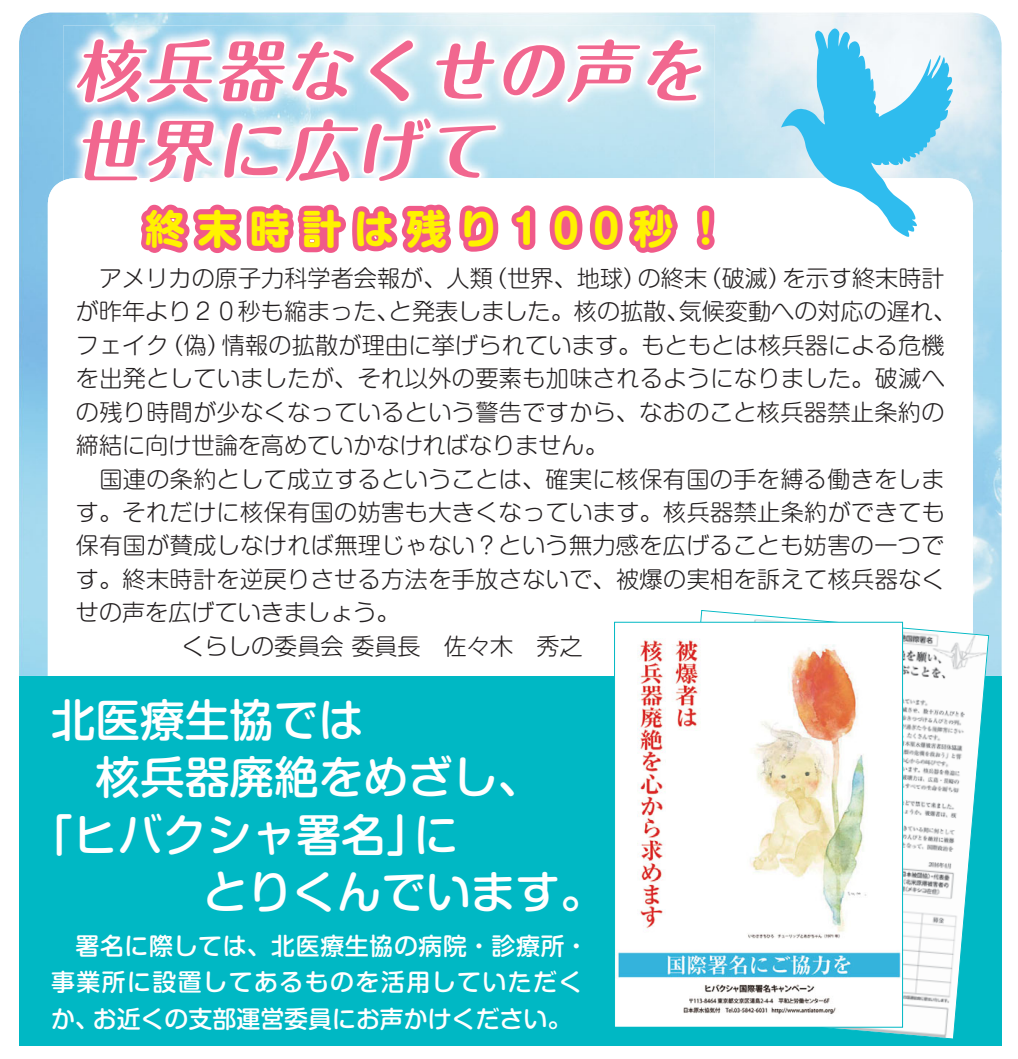
<style>
.page{position:relative;width:1018px;height:1059px;background:#fff}
.page>*{position:absolute;margin:0;border:0;box-sizing:border-box;transform-origin:0 0}
.t1{font:italic 67.05px/79.6px "Maru Fo Pro Bold 90 msp RKSJ H";color:#f1678f}
.t2{font:44.55px "Shin M Go Pro Medium 90 msp RKSJ V";color:#fff}
.t3{font:39.82px "Shin M Go Pro Bold 90 msp RKSJ H";letter-spacing:.31em;color:#fff200}
.t4{font:23.85px/36.7px "Shin M Go Pro Medium 90 msp RKSJ V";letter-spacing:.025em;color:#fff}
.t5{font:23.18px "Shin M Go Pro Light 90 msp RKSJ H";letter-spacing:.015em;color:#231f20}
</style>
<div class="page">
<img style="left:19px;top:13px;width:982px;height:78px">
<img style="left:19px;top:91px;width:44px;height:585px">
<img style="left:973px;top:250px;width:28px;height:426px">
<div style="left:48px;top:178px;width:925px;height:797px;background:#fff;border-radius:27px"></div>
<div style="left:19px;top:676px;width:982px;height:370px;background:#00b8c4"></div>
<svg style="left:666px;top:610px;width:323px;height:429px;fill:#f7f8f9"></svg>
<img style="left:616px;top:624px;width:285px;height:402px">
<div style="left:614px;top:622px;width:289px;height:406px;border:1px solid #00b8c4"></div>
<svg style="left:781px;top:28px;width:172px;height:209px"></svg>
<svg style="left:75px;top:12px;width:645px;height:242px"></svg>
<h1 class="t1" style="left:74px;top:40px;width:642px">核兵器なくせの声を世界に広げて</h1>
<h3 class="t3" style="left:145px;top:214px;width:582px">終末時計は残り100秒！</h3>
<p class="t5" style="left:76px;top:269px;width:870px">　アメリカの原子力科学者会報が、人類（世界、地球）の終末（破滅）を示す終末時計</p>
<p class="t5" style="left:76px;top:303px;width:882px">が昨年より２０秒も縮まった、と発表しました。核の拡散、気候変動への対応の遅れ、</p>
<p class="t5" style="left:76px;top:336px;width:870px">フェイク（偽）情報の拡散が理由に挙げられています。もともとは核兵器による危機</p>
<p class="t5" style="left:76px;top:370px;width:870px">を出発としていましたが、それ以外の要素も加味されるようになりました。破滅へ</p>
<p class="t5" style="left:76px;top:403px;width:870px">の残り時間が少なくなっているという警告ですから、なおのこと核兵器禁止条約の</p>
<p class="t5" style="left:76px;top:437px;width:533px">締結に向け世論を高めていかなければなりません。</p>
<p class="t5" style="left:76px;top:470px;width:870px">　国連の条約として成立するということは、確実に核保有国の手を縛る働きをしま</p>
<p class="t5" style="left:76px;top:504px;width:870px">す。それだけに核保有国の妨害も大きくなっています。核兵器禁止条約ができても</p>
<p class="t5" style="left:76px;top:537px;width:870px">保有国が賛成しなければ無理じゃない？という無力感を広げることも妨害の一つで</p>
<p class="t5" style="left:76px;top:570px;width:870px">す。終末時計を逆戻りさせる方法を手放さないで、被爆の実相を訴えて核兵器なく</p>
<p class="t5" style="left:76px;top:604px;width:325px">せの声を広げていきましょう。</p>
<p class="t5" style="left:182px;top:637px;width:402px">くらしの委員会 委員長　佐々木　秀之</p>
<h2 class="t2" style="left:51px;top:703px;width:314px">北医療生協では</h2>
<h2 class="t2" style="left:51px;top:761px;width:493px">　核兵器廃絶をめざし、</h2>
<h2 class="t2" style="left:29px;top:818px;width:431px">「ヒバクシャ署名」に</h2>
<h2 class="t2" style="left:203px;top:875px;width:403px">とりくんでいます。</h2>
<p class="t4" style="left:51px;top:930px;width:539px">　署名に際しては、北医療生協の病院・診療所・事業所に設置してあるものを活用していただくか、お近くの支部運営委員にお声かけください。</p>
</div>
